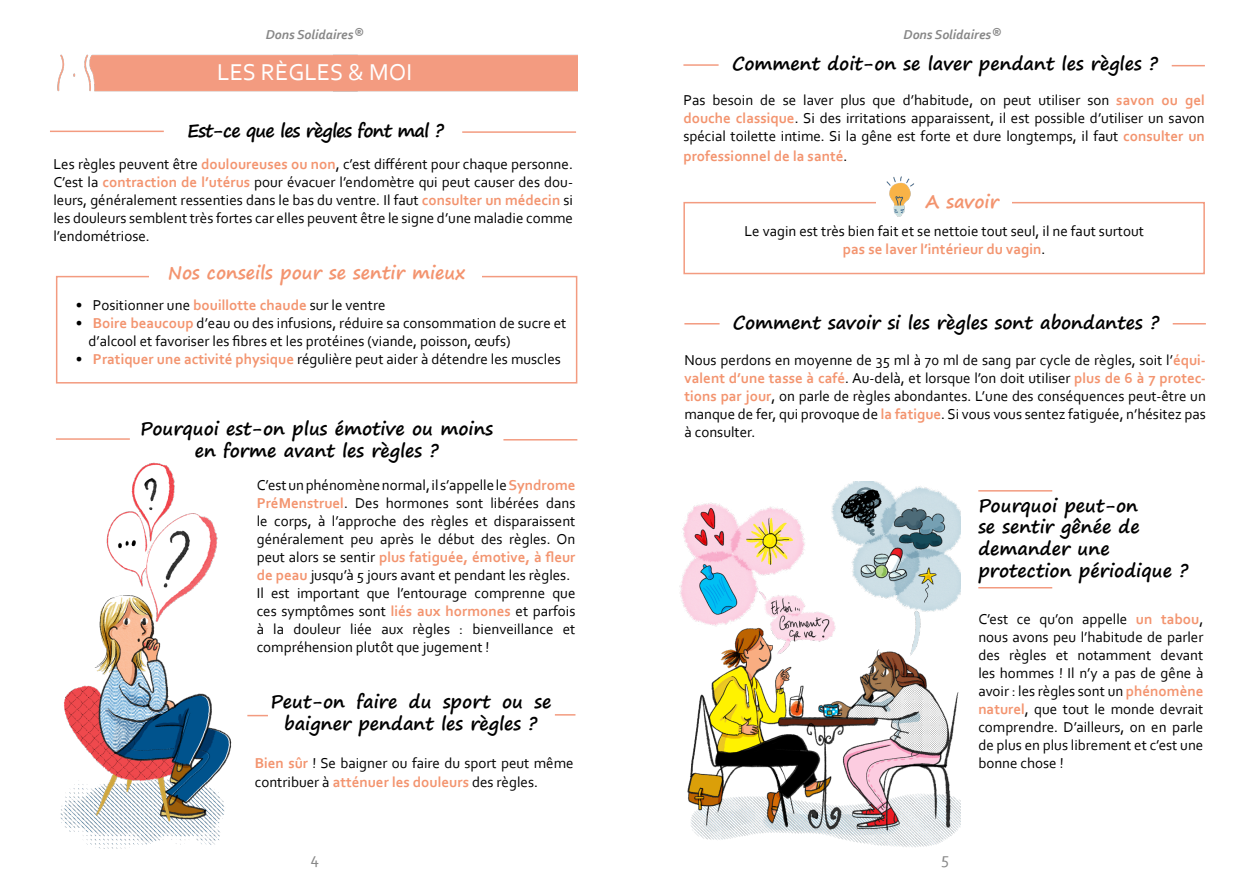
<style>
.page{position:relative;width:1259px;height:893px;background:#fff}
.page>*{position:absolute;margin:0;border:0;box-sizing:border-box;transform-origin:0 0}
.t1{font:24px "Corbel";color:#fff}
.t2{font:700 18px/21.6px "Segoe Print";color:#000;text-align:center}
.t3{font:700 18px "Segoe Print";color:#f3946f}
.t4{font:700 18px "Segoe Print";letter-spacing:-.05em;color:#000}
.t5{font:16.5px "Corbel";color:#878787}
.t6{font:15px/18px "Corbel";color:#000;text-align:justify}
.t7{font:700 15px "Corbel";color:#f3946f}
.t8{font:italic 700 13.5px "Corbel";color:#878787}
.s1{font-size:16.5px}
.s2{font-weight:700;color:#f3946f}
.s3{font-weight:700}
.s4{font-weight:400;color:#000}
</style>
<div class="page">
<div style="left:683px;top:202px;width:522px;height:72px;border:2px solid #f39b80"></div>
<img style="left:679px;top:482px;width:281px;height:366px">
<hr style="left:683px;top:64px;width:35px;height:2px;background:#f39b80">
<hr style="left:1171px;top:65px;width:34px;height:1px;background:#f39b80">
<hr style="left:684px;top:323px;width:35px;height:2px;background:#f39b80">
<hr style="left:1172px;top:323px;width:34px;height:2px;background:#f39b80">
<hr style="left:978px;top:490px;width:74px;height:2px;background:#f39b80">
<hr style="left:978px;top:587px;width:74px;height:1px;background:#f39b80">
<hr style="left:50px;top:131px;width:114px;height:1px;background:#f39b80">
<hr style="left:462px;top:131px;width:114px;height:2px;background:#f39b80">
<div style="left:56px;top:276px;width:521px;height:108px;border:2px solid #f39b80"></div>
<div style="left:149px;top:262px;width:333px;height:18px;background:#fff"></div>
<img style="left:60px;top:462px;width:172px;height:387px">
<hr style="left:503px;top:439px;width:74px;height:2px;background:#f39b80">
<hr style="left:56px;top:438px;width:74px;height:2px;background:#f39b80">
<svg style="left:247px;top:715px;width:21px;height:1px"></svg>
<hr style="left:555px;top:714px;width:20px;height:2px;background:#f39b80">
<div style="left:876px;top:190px;width:135px;height:18px;background:#fff"></div>
<img style="left:875px;top:176px;width:40px;height:41px">
<img style="left:57px;top:54px;width:277px;height:38px">
<p class="t8" style="left:266px;top:26px;width:99px">Dons Solidaires<span class="s1">®</span></p>
<p class="t8" style="left:903px;top:26px;width:99px">Dons Solidaires<span class="s1">®</span></p>
<h1 class="t1" style="left:217px;top:57px;width:197px">LES RÈGLES &amp; MOI</h1>
<p class="t4" style="left:187px;top:114px;width:258px">Est-ce que les règles font mal ?</p>
<p class="t6" style="left:53px;top:155px;width:521px">Les règles peuvent être <span class="s2">douloureuses ou non</span>, c’est différent pour chaque personne.<br>C’est la <span class="s2">contraction de l’utérus</span> pour évacuer l’endomètre qui peut causer des dou&shy;leurs, généralement ressenties dans le bas du ventre. Il faut <span class="s2">consulter un médecin</span> si les douleurs semblent très fortes car elles peuvent être le signe d’une maladie comme l’endométriose.</p>
<p class="t3" style="left:168px;top:256px;width:299px">Nos conseils pour se sentir mieux</p>
<p class="t6" style="left:76px;top:296px;width:311px">• Positionner une <span class="s2">bouillotte chaude</span> sur le ventre</p>
<p class="t6" style="left:88px;top:314px;width:479px;text-indent:-13px">• <span class="s2">Boire beaucoup</span> d’eau ou des infusions, réduire sa consommation de sucre et d’alcool et favoriser les fibres et les protéines (viande, poisson, œufs)</p>
<p class="t6" style="left:76px;top:350px;width:486px"><span class="s3">•</span> <span class="s2">Pratiquer une activité physique</span> régulière peut aider à détendre les muscles</p>
<p class="t2" style="left:140px;top:417px;width:354px">Pourquoi est-on plus émotive ou moins en forme avant les règles ?</p>
<p class="t6" style="left:257px;top:475px;width:320px;text-align:left">C’est un phénomène normal, il s’appelle le <span class="s2">Syndrome PréMenstruel</span>. Des hormones sont libérées dans le corps, à l’approche des règles et disparaissent généralement peu après le début des règles. On peut alors se sentir <span class="s2">plus fatiguée, émotive, à fleur de peau</span> jusqu’à 5 jours avant et pendant les règles.<br>Il est important que l’entourage comprenne que ces symptômes sont <span class="s2">liés aux hormones</span> et parfois à la douleur liée aux règles : bienveillance et compréhension plutôt que jugement !</p>
<p class="t2" style="left:270px;top:690px;width:282px">Peut-on faire du sport ou se baigner pendant les règles ?</p>
<p class="t6" style="left:255px;top:752px;width:320px;line-height:19.8px"><span class="s2">Bien sûr</span> ! Se baigner ou faire du sport peut même contribuer à <span class="s2">atténuer les douleurs</span> des règles.</p>
<p class="t2" style="left:732px;top:52px;width:427px">Comment doit-on se laver pendant les règles ?</p>
<p class="t6" style="left:683px;top:91px;width:523px">Pas besoin de se laver plus que d’habitude, on peut utiliser son <span class="s2">savon ou gel douche classique</span>. Si des irritations apparaissent, il est possible d’utiliser un savon spécial toilette intime. Si la gêne est forte et dure longtemps, il faut <span class="s2">consulter un</span></p>
<p class="t7" style="left:683px;top:147px;width:165px">professionnel de la santé<span class="s4">.</span></p>
<p class="t3" style="left:925px;top:185px;width:75px">A savoir</p>
<p class="t6" style="left:744px;top:222px;width:401px;text-align:center">Le vagin est très bien fait et se nettoie tout seul, il ne faut surtout <span class="s2">pas se laver l’intérieur du vagin</span>.</p>
<p class="t2" style="left:733px;top:311px;width:428px">Comment savoir si les règles sont abondantes ?</p>
<p class="t6" style="left:684px;top:351px;width:523px">Nous perdons en moyenne de 35 ml à 70 ml de sang par cycle de règles, soit l’<span class="s2">équi&shy;valent d’une tasse à café</span>. Au-delà, et lorsque l’on doit utiliser <span class="s2">plus de 6 à 7 protec&shy;tions par jour</span>, on parle de règles abondantes. L’une des conséquences peut-être un manque de fer, qui provoque de <span class="s2">la fatigue</span>. Si vous vous sentez fatiguée, n’hésitez pas à consulter.</p>
<p class="t2" style="left:978px;top:494px;width:212px;text-align:left">Pourquoi peut-on<br>se sentir gênée de demander une protection périodique ?</p>
<p class="t6" style="left:978px;top:609px;width:227px">C’est ce qu’on appelle <span class="s2">un tabou</span>, nous avons peu l’habitude de parler des règles et notamment devant les hommes ! Il n’y a pas de gêne à avoir : les règles sont un <span class="s2">phénomène naturel</span>, que tout le monde devrait comprendre. D’ailleurs, on en parle de plus en plus librement et c’est une bonne chose !</p>
<p class="t5" style="left:310px;top:848px;width:10px">4</p>
<p class="t5" style="left:941px;top:848px;width:9px">5</p>
</div>
